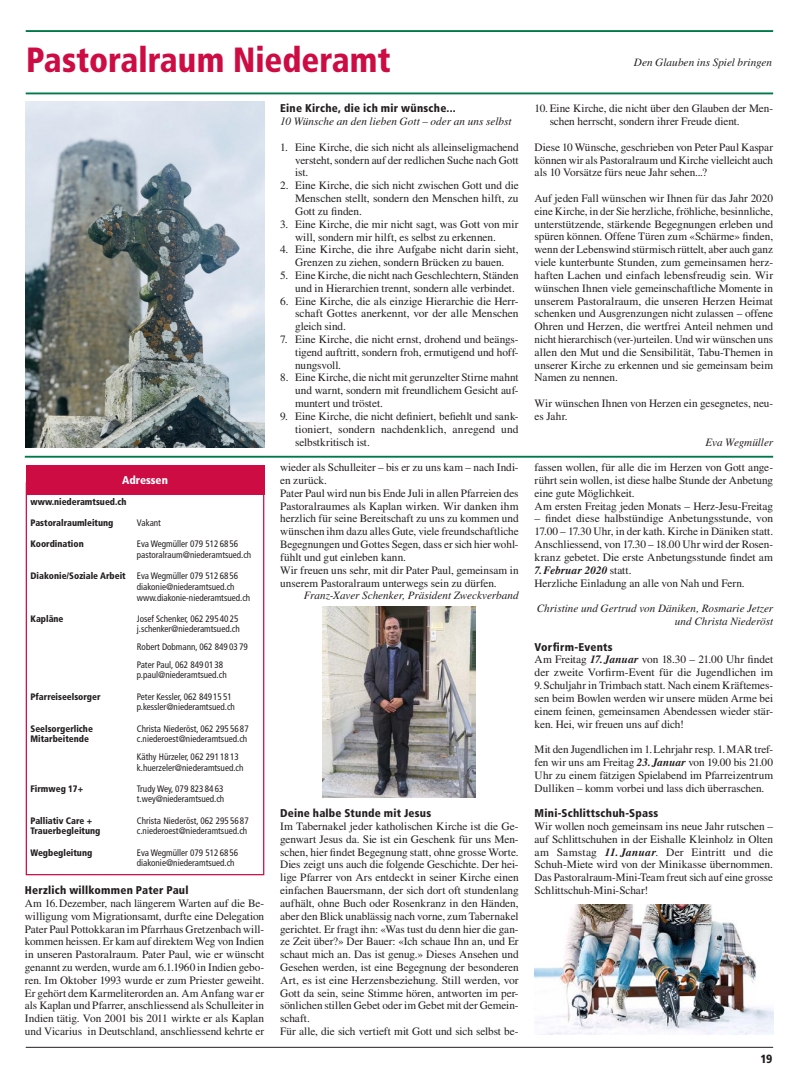
<style>
.page{position:relative;width:798px;height:1081px;background:#fff}
.page>*{position:absolute;margin:0;border:0;box-sizing:border-box;transform-origin:0 0}
.t1{font:900 condensed 35px "Frutiger";color:#cd0c44;scale:.95 1}
.t2{font:900 condensed 11.88px "Frutiger";color:#231f20}
.t3{font:11.25px/12.9px "Times";letter-spacing:-.005em;color:#231f20;text-align:justify}
.t4{font:italic 11.25px/12.9px "Times";color:#231f20;text-align:right}
.t5{font:900 condensed 11.25px "Frutiger";letter-spacing:.02em;color:#231f20}
.t6{font:900 condensed 11.25px "Frutiger";color:#fff}
.t7{font:condensed 9.38px/10.6px "Frutiger";color:#231f20}
.t8{font:900 condensed 9.38px "Frutiger";color:#231f20}
.s1{font-weight:900}
.s2{font-weight:700;font-style:italic}
</style>
<div class="page">
<hr style="left:26px;top:30px;width:746px;height:2px;background:#00794a">
<hr style="left:26px;top:92px;width:746px;height:2px;background:#00794a">
<hr style="left:25px;top:456px;width:747px;height:2px;background:#00794a">
<img style="left:26px;top:101px;width:238px;height:346px">
<img style="left:322px;top:606px;width:153px;height:191px">
<img style="left:534px;top:904px;width:238px;height:131px">
<hr style="left:26px;top:1047px;width:746px;height:1px;background:#231f20">
<div style="left:26px;top:482px;width:238px;height:393px;border:1px solid #cd0c44"></div>
<div style="left:26px;top:465px;width:238px;height:29px;background:#cd0c44"></div>
<h1 class="t1" style="left:26px;top:39px;width:385px">Pastoralraum Niederamt</h1>
<p class="t5" style="left:280px;top:102px;width:177px">Eine Kirche, die ich mir wünsche...</p>
<p class="t4" style="left:280px;top:115px;width:233px">10 Wünsche an den lieben Gott – oder an uns selbst</p>
<p class="t3" style="left:295px;top:141px;width:225px;text-indent:-15px">1. Eine Kirche, die sich nicht als alleinseligmachend versteht, sondern auf der redlichen Suche nach Gott ist.</p>
<p class="t3" style="left:295px;top:179px;width:225px;text-indent:-15px">2. Eine Kirche, die sich nicht zwischen Gott und die Menschen stellt, sondern den Menschen hilft, zu Gott zu finden.</p>
<p class="t3" style="left:295px;top:217px;width:225px;text-indent:-15px">3. Eine Kirche, die mir nicht sagt, was Gott von mir will, sondern mir hilft, es selbst zu erkennen.</p>
<p class="t3" style="left:280px;top:243px;width:240px;text-align:center">4. Eine Kirche, die ihre Aufgabe nicht darin sieht,<br>Grenzen zu ziehen, sondern Brücken zu bauen.</p>
<p class="t3" style="left:295px;top:269px;width:225px;text-indent:-15px">5. Eine Kirche, die nicht nach Geschlechtern, Ständen und in Hierarchien trennt, sondern alle verbindet.</p>
<p class="t3" style="left:295px;top:294px;width:225px;text-indent:-15px">6. Eine Kirche, die als einzige Hierarchie die Herr&shy;schaft Gottes anerkennt, vor der alle Menschen gleich sind.</p>
<p class="t3" style="left:295px;top:333px;width:225px;text-indent:-15px">7. Eine Kirche, die nicht ernst, drohend und beängs&shy;tigend auftritt, sondern froh, ermutigend und hoff&shy;nungsvoll.</p>
<p class="t3" style="left:295px;top:371px;width:225px;text-indent:-15px">8. Eine Kirche, die nicht mit gerunzelter Stirne mahnt und warnt, sondern mit freundlichem Gesicht auf&shy;muntert und tröstet.</p>
<p class="t3" style="left:295px;top:410px;width:225px;text-indent:-15px">9. Eine Kirche, die nicht definiert, befiehlt und sank&shy;tioniert, sondern nachdenklich, anregend und selbstkritisch ist.</p>
<p class="t6" style="left:122px;top:473px;width:47px">Adressen</p>
<p class="t8" style="left:30px;top:496px;width:98px">www.niederamtsued.ch</p>
<p class="t8" style="left:30px;top:517px;width:84px">Pastoralraumleitung</p>
<p class="t7" style="left:137px;top:517px;width:26px">Vakant</p>
<p class="t8" style="left:30px;top:538px;width:55px">Koordination</p>
<p class="t7" style="left:137px;top:539px;width:116px">Eva Wegmüller 079 512 68 56 pastoralraum@niederamtsued.ch</p>
<p class="t7" style="left:137px;top:571px;width:115px;text-indent:-106px"><span class="s1">Diakonie/Soziale Arbeit</span> Eva Wegmüller 079 512 68 56 diakonie@niederamtsued.ch www.diakonie-niederamtsued.ch</p>
<p class="t8" style="left:30px;top:613px;width:35px">Kapläne</p>
<p class="t7" style="left:137px;top:613px;width:104px">Josef Schenker, 062 295 40 25 j.schenker@niederamtsued.ch</p>
<p class="t7" style="left:137px;top:638px;width:112px;line-height:17.8px">Robert Dobmann, 062 849 03 79<br>Pater Paul, 062 849 01 38</p>
<p class="t7" style="left:137px;top:670px;width:91px">p.paul@niederamtsued.ch</p>
<p class="t8" style="left:30px;top:691px;width:71px">Pfarreiseelsorger</p>
<p class="t7" style="left:137px;top:691px;width:99px">Peter Kessler, 062 849 15 51 p.kessler@niederamtsued.ch</p>
<p class="t8" style="left:30px;top:722px;width:64px">Seelsorgerliche</p>
<p class="t7" style="left:137px;top:723px;width:113px">Christa Niederöst, 062 295 56 87</p>
<p class="t8" style="left:30px;top:733px;width:60px">Mitarbeitende</p>
<p class="t7" style="left:137px;top:730px;width:112px;line-height:17.8px">c.niederoest@niederamtsued.ch<br>Käthy Hürzeler, 062 291 18 13</p>
<p class="t7" style="left:137px;top:762px;width:108px">k.huerzeler@niederamtsued.ch</p>
<p class="t8" style="left:30px;top:783px;width:54px">Firmweg 17+</p>
<p class="t7" style="left:137px;top:783px;width:89px">Trudy Wey, 079 823 84 63 t.wey@niederamtsued.ch</p>
<p class="t8" style="left:30px;top:815px;width:63px">Palliativ Care +</p>
<p class="t7" style="left:137px;top:815px;width:113px">Christa Niederöst, 062 295 56 87</p>
<p class="t8" style="left:30px;top:825px;width:71px">Trauerbegleitung</p>
<p class="t7" style="left:137px;top:826px;width:112px">c.niederoest@niederamtsued.ch</p>
<p class="t8" style="left:30px;top:846px;width:63px">Wegbegleitung</p>
<p class="t7" style="left:137px;top:847px;width:103px">Eva Wegmüller 079 512 68 56 diakonie@niederamtsued.ch</p>
<p class="t5" style="left:25px;top:883px;width:165px">Herzlich willkommen Pater Paul</p>
<p class="t3" style="left:25px;top:896px;width:241px">Am 16.Dezember, nach längerem Warten auf die Be&shy;willigung vom Migrationsamt, durfte eine Delegation Pater Paul Pottokkaran im Pfarrhaus Gretzenbach will&shy;kommen heissen. Er kam auf direktem Weg von Indien in unseren Pastoralraum. Pater Paul, wie er wünscht genannt zu werden, wurde am 6.1.1960 in Indien gebo&shy;ren. Im Oktober 1993 wurde er zum Priester geweiht.<br>Er gehört dem Karmeliterorden an. Am Anfang war er als Kaplan und Pfarrer, anschliessend als Schulleiter in Indien tätig. Von 2001 bis 2011 wirkte er als Kaplan und Vicarius in Deutschland, anschliessend kehrte er</p>
<p class="t3" style="left:280px;top:461px;width:240px;text-align:left">wieder als Schulleiter – bis er zu uns kam – nach Indi&shy;en zurück.<br>Pater Paul wird nun bis Ende Juli in allen Pfarreien des Pastoralraumes als Kaplan wirken. Wir danken ihm herzlich für seine Bereitschaft zu uns zu kommen und wünschen ihm dazu alles Gute, viele freundschaftliche Begegnungen und Gottes Segen, dass er sich hier wohl&shy;fühlt und gut einleben kann.<br>Wir freuen uns sehr, mit dir Pater Paul, gemeinsam in unserem Pastoralraum unterwegs sein zu dürfen.</p>
<p class="t4" style="left:303px;top:589px;width:216px">Franz-Xaver Schenker, Präsident Zweckverband</p>
<p class="t5" style="left:280px;top:806px;width:152px">Deine halbe Stunde mit Jesus</p>
<p class="t3" style="left:280px;top:820px;width:240px;text-align:left">Im Tabernakel jeder katholischen Kirche ist die Ge&shy;genwart Jesus da. Sie ist ein Geschenk für uns Men&shy;schen, hier findet Begegnung statt, ohne grosse Worte.<br>Dies zeigt uns auch die folgende Geschichte. Der hei&shy;lige Pfarrer von Ars entdeckt in seiner Kirche einen einfachen Bauersmann, der sich dort oft stundenlang aufhält, ohne Buch oder Rosenkranz in den Händen, aber den Blick unablässig nach vorne, zum Tabernakel gerichtet. Er fragt ihn: «Was tust du denn hier die gan&shy;ze Zeit über?» Der Bauer: «Ich schaue Ihn an, und Er schaut mich an. Das ist genug.» Dieses Ansehen und Gesehen werden, ist eine Begegnung der besonderen Art, es ist eine Herzensbeziehung. Still werden, vor Gott da sein, seine Stimme hören, antworten im per&shy;sönlichen stillen Gebet oder im Gebet mit der Gemein&shy;schaft.<br>Für alle, die sich vertieft mit Gott und sich selbst be-</p>
<p class="t4" style="left:633px;top:56px;width:140px">Den Glauben ins Spiel bringen</p>
<p class="t3" style="left:549px;top:102px;width:225px;text-indent:-15px">10. Eine Kirche, die nicht über den Glauben der Men&shy;schen herrscht, sondern ihrer Freude dient.</p>
<p class="t3" style="left:534px;top:141px;width:240px">Diese 10 Wünsche, geschrieben von Peter Paul Kaspar können wir als Pastoralraum und Kirche vielleicht auch als 10 Vorsätze fürs neue Jahr sehen...?</p>
<p class="t3" style="left:534px;top:192px;width:240px">Auf jeden Fall wünschen wir Ihnen für das Jahr 2020 eine Kirche, in der Sie herzliche, fröhliche, besinnliche, unterstützende, stärkende Begegnungen erleben und spüren können. Offene Türen zum «Schärme» finden, wenn der Lebenswind stürmisch rüttelt, aber auch ganz viele kunterbunte Stunden, zum gemeinsamen herz&shy;haften Lachen und einfach lebensfreudig sein. Wir wünschen Ihnen viele gemeinschaftliche Momente in unserem Pastoralraum, die unseren Herzen Heimat schenken und Ausgrenzungen nicht zulassen – offene Ohren und Herzen, die wertfrei Anteil nehmen und nicht hierarchisch (ver-)urteilen. Und wir wünschen uns allen den Mut und die Sensibilität, Tabu-Themen in unserer Kirche zu erkennen und sie gemeinsam beim Namen zu nennen.</p>
<p class="t3" style="left:534px;top:397px;width:240px">Wir wünschen Ihnen von Herzen ein gesegnetes, neu&shy;es Jahr.</p>
<p class="t4" style="left:705px;top:435px;width:69px">Eva Wegmüller</p>
<p class="t3" style="left:534px;top:461px;width:240px;text-align:left">fassen wollen, für alle die im Herzen von Gott ange&shy;rührt sein wollen, ist diese halbe Stunde der Anbetung eine gute Möglichkeit.<br>Am ersten Freitag jeden Monats – Herz-Jesu-Freitag</p>
<p class="t3" style="left:534px;top:512px;width:240px;text-align:left">– findet diese halbstündige Anbetungsstunde, von 17.00 – 17.30 Uhr, in der kath. Kirche in Däniken statt.<br>Anschliessend, von 17.30 – 18.00 Uhr wird der Rosen&shy;kranz gebetet. Die erste Anbetungsstunde findet am <span class="s2">7.Februar 2020</span> statt.<br>Herzliche Einladung an alle von Nah und Fern.</p>
<p class="t4" style="left:536px;top:602px;width:238px">Christine und Gertrud von Däniken, Rosmarie Jetzer und Christa Niederöst</p>
<p class="t5" style="left:534px;top:640px;width:79px">Vorfirm-Events</p>
<p class="t3" style="left:534px;top:653px;width:240px">Am Freitag <span class="s2">17.Januar</span> von 18.30 – 21.00 Uhr findet der zweite Vorfirm-Event für die Jugendlichen im 9.Schuljahr in Trimbach statt. Nach einem Kräftemes&shy;sen beim Bowlen werden wir unsere müden Arme bei einem feinen, gemeinsamen Abendessen wieder stär&shy;ken. Hei, wir freuen uns auf dich!</p>
<p class="t3" style="left:534px;top:743px;width:240px">Mit den Jugendlichen im 1.Lehrjahr resp. 1.MAR tref&shy;fen wir uns am Freitag <span class="s2">23.Januar</span> von 19.00 bis 21.00<br>Uhr zu einem fätzigen Spielabend im Pfarreizentrum Dulliken – komm vorbei und lass dich überraschen.</p>
<p class="t5" style="left:534px;top:806px;width:125px">Mini-Schlittschuh-Spass</p>
<p class="t3" style="left:534px;top:820px;width:240px">Wir wollen noch gemeinsam ins neue Jahr rutschen – auf Schlittschuhen in der Eishalle Kleinholz in Olten am Samstag <span class="s2">11. Januar</span>. Der Eintritt und die Schuh-Miete wird von der Minikasse übernommen.<br>Das Pastoralraum-Mini-Team freut sich auf eine grosse Schlittschuh-Mini-Schar!</p>
<p class="t2" style="left:760px;top:1052px;width:14px">19</p>
</div>
